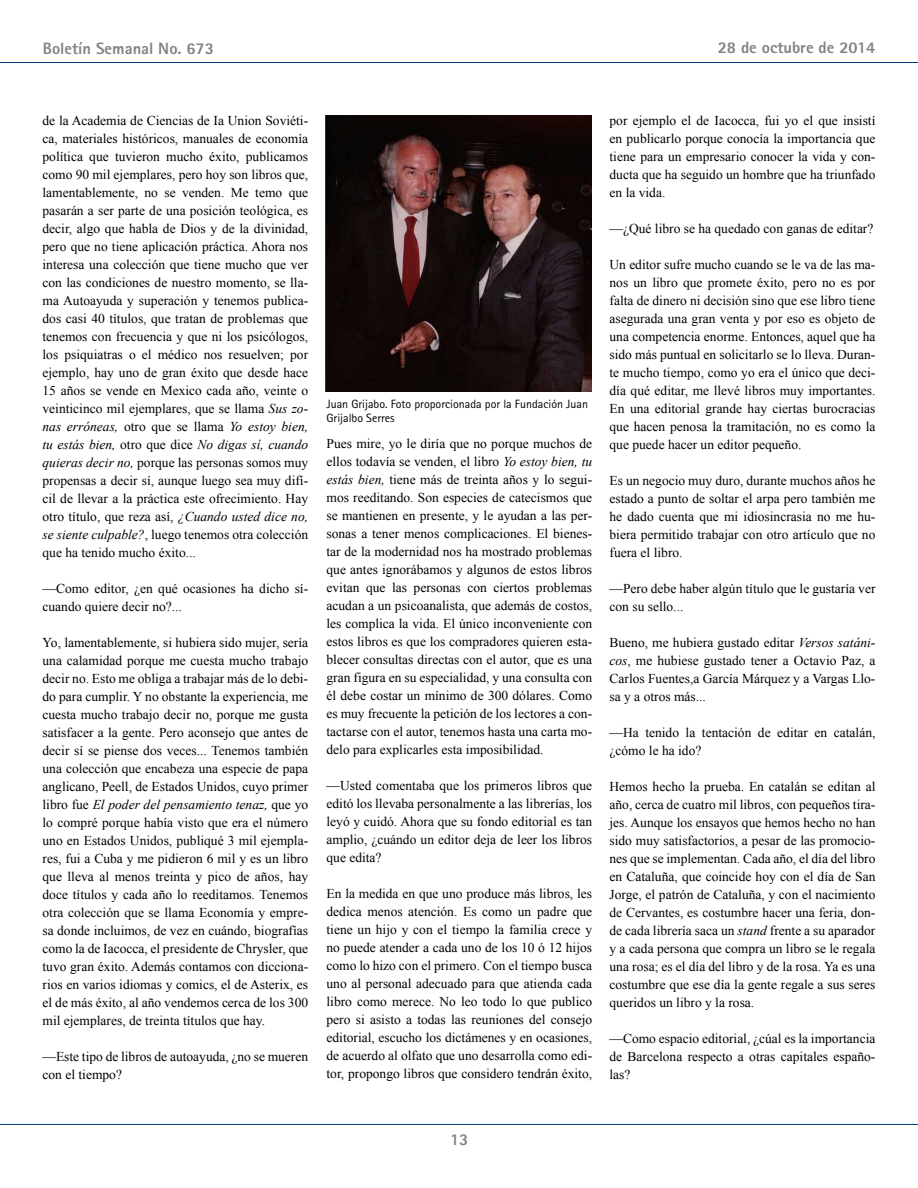
<style>
.page{position:relative;width:918px;height:1188px;background:#fff}
.page>*{position:absolute;margin:0;border:0;box-sizing:border-box;transform-origin:0 0}
.t1{font:800 16.5px "Rotis Sans Serif";color:#808285}
.t2{font:13.5px/18px "Times New Roman";color:#000;text-align:justify}
.t3{font:12px/14.4px "Rotis Sans Serif";color:#000}
.s1{font-style:italic}
</style>
<div class="page">
<hr style="left:0;top:62px;width:918px;height:1px;background:#033d79">
<hr style="left:0;top:1124px;width:918px;height:1px;background:#033d79">
<img style="left:326px;top:116px;width:266px;height:275px">
<p class="t1" style="left:43px;top:38px;width:173px">Boletín Semanal No. 673</p>
<p class="t1" style="left:718px;top:37px;width:159px">28 de octubre de 2014</p>
<p class="t2" style="left:43px;top:111px;width:267px">de la Academia de Ciencias de Ia Union Soviéti&shy;ca, materiales históricos, manuales de economía política que tuvieron mucho éxito, publicamos como 90 mil ejemplares, pero hoy son libros que, lamentablemente, no se venden. Me temo que pasarán a ser parte de una posición teológica, es decir, algo que habla de Dios y de la divinidad, pero que no tiene aplicación práctica. Ahora nos interesa una colección que tiene mucho que ver con las condiciones de nuestro momento, se lla&shy;ma Autoayuda y superación y tenemos publica&shy;dos casi 40 títulos, que tratan de problemas que tenemos con frecuencia y que ni los psicólogos, los psiquiatras o el médico nos resuelven; por ejemplo, hay uno de gran éxito que desde hace 15 años se vende en Mexico cada año, veinte o veinticinco mil ejemplares, que se llama <span class="s1">Sus zo&shy;nas erróneas,</span> otro que se llama <span class="s1">Yo estoy bien, tu estás bien,</span> otro que dice <span class="s1">No digas sí, cuando quieras decir no,</span> porque las personas somos muy propensas a decir sí, aunque luego sea muy difí&shy;cil de llevar a la práctica este ofrecimiento. Hay otro título, que reza así, <span class="s1">¿Cuando usted dice no, se siente culpable?</span>, luego tenemos otra colección que ha tenido mucho éxito...</p>
<p class="t2" style="left:43px;top:579px;width:267px">—Como editor, ¿en qué ocasiones ha dicho sí&shy;cuando quiere decir no?...</p>
<p class="t2" style="left:43px;top:633px;width:267px">Yo, lamentablemente, si hubiera sido mujer, sería una calamidad porque me cuesta mucho trabajo decir no. Esto me obliga a trabajar más de lo debi&shy;do para cumplir. Y no obstante la experiencia, me cuesta mucho trabajo decir no, porque me gusta satisfacer a la gente. Pero aconsejo que antes de decir sí se piense dos veces... Tenemos también una colección que encabeza una especie de papa anglicano, Peell, de Estados Unidos, cuyo primer libro fue <span class="s1">El poder del pensamiento tenaz,</span> que yo lo compré porque había visto que era el número uno en Estados Unidos, publiqué 3 mil ejempla&shy;res, fui a Cuba y me pidieron 6 mil y es un libro que lleva al menos treinta y pico de años, hay doce títulos y cada año lo reeditamos. Tenemos otra colección que se llama Economía y empre&shy;sa donde incluimos, de vez en cuándo, biografías como la de Iacocca, el presidente de Chrysler, que tuvo gran éxito. Además contamos con dicciona&shy;rios en varios idiomas y comics, el de Asterix, es el de más éxito, al año vendemos cerca de los 300 mil ejemplares, de treinta títulos que hay.</p>
<p class="t2" style="left:43px;top:1047px;width:267px">—Este tipo de libros de autoayuda, ¿no se mueren con el tiempo?</p>
<p class="t3" style="left:327px;top:397px;width:263px">Juan Grijabo. Foto proporcionada por la Fundación Juan<br>Grijalbo Serres</p>
<p class="t2" style="left:327px;top:435px;width:267px">Pues mire, yo le diría que no porque muchos de ellos todavía se venden, el libro <span class="s1">Yo estoy bien, tu estás bien,</span> tiene más de treinta años y lo segui&shy;mos reeditando. Son especies de catecismos que se mantienen en presente, y le ayudan a las per&shy;sonas a tener menos complicaciones. El bienes&shy;tar de la modernidad nos ha mostrado problemas que antes ignorábamos y algunos de estos libros evitan que las personas con ciertos problemas acudan a un psicoanalista, que además de costos, les complica la vida. El único inconveniente con estos libros es que los compradores quieren esta&shy;blecer consultas directas con el autor, que es una gran figura en su especialidad, y una consulta con él debe costar un mínimo de 300 dólares. Como es muy frecuente la petición de los lectores a con&shy;tactarse con el autor, tenemos hasta una carta mo&shy;delo para explicarles esta imposibilidad.</p>
<p class="t2" style="left:327px;top:777px;width:267px">—Usted comentaba que los primeros libros que editó los llevaba personalmente a las librerías, los leyó y cuidó. Ahora que su fondo editorial es tan amplio, ¿cuándo un editor deja de leer los libros que edita?</p>
<p class="t2" style="left:327px;top:885px;width:267px">En la medida en que uno produce más libros, les dedica menos atención. Es como un padre que tiene un hijo y con el tiempo la familia crece y no puede atender a cada uno de los 10 ó 12 hijos como lo hizo con el primero. Con el tiempo busca uno al personal adecuado para que atienda cada libro como merece. No leo todo lo que publico pero si asisto a todas las reuniones del consejo editorial, escucho los dictámenes y en ocasiones, de acuerdo al olfato que uno desarrolla como edi&shy;tor, propongo libros que considero tendrán éxito,</p>
<p class="t2" style="left:610px;top:111px;width:267px">por ejemplo el de Iacocca, fui yo el que insistí en publicarlo porque conocía la importancia que tiene para un empresario conocer la vida y con&shy;ducta que ha seguido un hombre que ha triunfado en la vida.</p>
<p class="t2" style="left:610px;top:219px;width:265px">—¿Qué libro se ha quedado con ganas de editar?</p>
<p class="t2" style="left:610px;top:255px;width:267px">Un editor sufre mucho cuando se le va de las ma&shy;nos un libro que promete éxito, pero no es por falta de dinero ni decisión sino que ese libro tiene asegurada una gran venta y por eso es objeto de una competencia enorme. Entonces, aquel que ha sido más puntual en solicitarlo se lo lleva. Duran&shy;te mucho tiempo, como yo era el único que deci&shy;día qué editar, me llevé libros muy importantes.<br>En una editorial grande hay ciertas burocracias que hacen penosa la tramitación, no es como la que puede hacer un editor pequeño.</p>
<p class="t2" style="left:610px;top:471px;width:267px">Es un negocio muy duro, durante muchos años he estado a punto de soltar el arpa pero también me he dado cuenta que mi idiosincrasia no me hu&shy;biera permitido trabajar con otro artículo que no fuera el libro.</p>
<p class="t2" style="left:610px;top:579px;width:267px">—Pero debe haber algún título que le gustaría ver con su sello...</p>
<p class="t2" style="left:610px;top:633px;width:267px">Bueno, me hubiera gustado editar <span class="s1">Versos satáni&shy;cos</span>, me hubiese gustado tener a Octavio Paz, a Carlos Fuentes,a García Márquez y a Vargas Llo&shy;sa y a otros más...</p>
<p class="t2" style="left:610px;top:723px;width:267px">—Ha tenido la tentación de editar en catalán, ¿cómo le ha ido?</p>
<p class="t2" style="left:610px;top:777px;width:267px">Hemos hecho la prueba. En catalán se editan al año, cerca de cuatro mil libros, con pequeños tira&shy;jes. Aunque los ensayos que hemos hecho no han sido muy satisfactorios, a pesar de las promocio&shy;nes que se implementan. Cada año, el día del libro en Cataluña, que coincide hoy con el día de San Jorge, el patrón de Cataluña, y con el nacimiento de Cervantes, es costumbre hacer una feria, don&shy;de cada librería saca un <span class="s1">stand</span> frente a su aparador y a cada persona que compra un libro se le regala una rosa; es el día del libro y de la rosa. Ya es una costumbre que ese día la gente regale a sus seres queridos un libro y la rosa.</p>
<p class="t2" style="left:610px;top:1029px;width:267px">—Como espacio editorial, ¿cúal es la importancia de Barcelona respecto a otras capitales españo&shy;las?</p>
<p class="t1" style="left:450px;top:1129px;width:20px">13</p>
</div>
